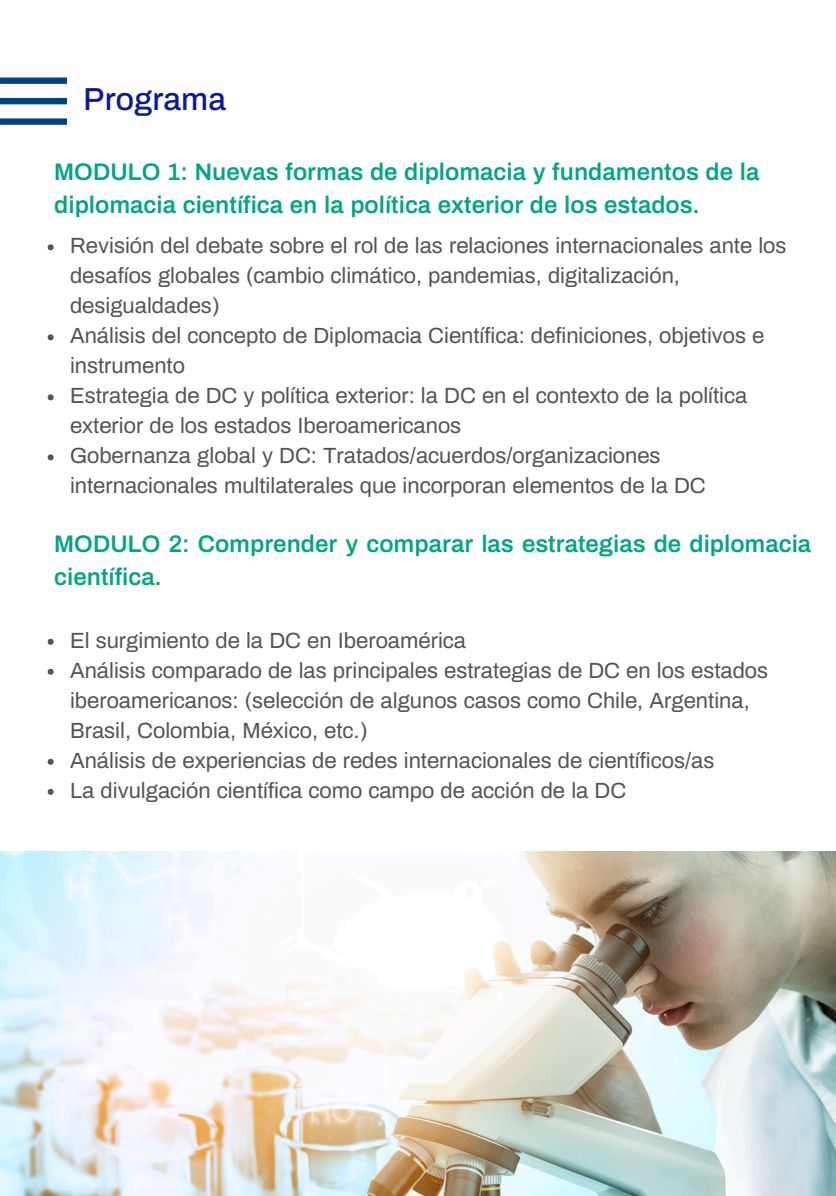
<style>
.page{position:relative;width:836px;height:1196px;background:#fff}
.page>*{position:absolute;margin:0;border:0;box-sizing:border-box;transform-origin:0 0}
.t1{font:500 31.8px "Archivo";color:#0b1a98}
.t2{font:600 24px/33px "Archivo";color:#04a583}
.t3{font:22px/30px "Archivo";color:#565550}
</style>
<div class="page">
<img style="left:0;top:77px;width:66px;height:48px">
<img style="left:0;top:851px;width:836px;height:344px">
<svg style="left:48px;top:244px;width:6px;height:6px"></svg>
<svg style="left:48px;top:334px;width:6px;height:6px"></svg>
<svg style="left:48px;top:394px;width:6px;height:6px"></svg>
<svg style="left:48px;top:454px;width:6px;height:6px"></svg>
<svg style="left:48px;top:639px;width:6px;height:6px"></svg>
<svg style="left:48px;top:669px;width:6px;height:6px"></svg>
<svg style="left:48px;top:759px;width:6px;height:6px"></svg>
<svg style="left:48px;top:789px;width:6px;height:6px"></svg>
<h2 class="t1" style="left:84px;top:80px;width:144px">Programa</h2>
<h2 class="t2" style="left:54px;top:156px;width:706px">MODULO 1: Nuevas formas de diplomacia y fundamentos de la diplomacia científica en la política exterior de los estados.</h2>
<p class="t3" style="left:70px;top:231px;width:718px">Revisión del debate sobre el rol de las relaciones internacionales ante los desafíos globales (cambio climático, pandemias, digitalización, desigualdades)</p>
<p class="t3" style="left:70px;top:321px;width:696px">Análisis del concepto de Diplomacia Científica: definiciones, objetivos e instrumento</p>
<p class="t3" style="left:70px;top:381px;width:678px">Estrategia de DC y política exterior: la DC en el contexto de la política exterior de los estados Iberoamericanos</p>
<p class="t3" style="left:70px;top:441px;width:637px">Gobernanza global y DC: Tratados/acuerdos/organizaciones internacionales multilaterales que incorporan elementos de la DC</p>
<p class="t2" style="left:54px;top:527px;width:758px">MODULO 2: Comprender y comparar las estrategias de diplomacia científica.</p>
<p class="t3" style="left:70px;top:625px;width:397px">El surgimiento de la DC en Iberoamérica</p>
<p class="t3" style="left:70px;top:655px;width:699px">Análisis comparado de las principales estrategias de DC en los estados iberoamericanos: (selección de algunos casos como Chile, Argentina,<br>Brasil, Colombia, México, etc.)</p>
<p class="t3" style="left:70px;top:745px;width:645px">Análisis de experiencias de redes internacionales de científicos/as</p>
<p class="t3" style="left:70px;top:775px;width:557px">La divulgación científica como campo de acción de la DC</p>
</div>
